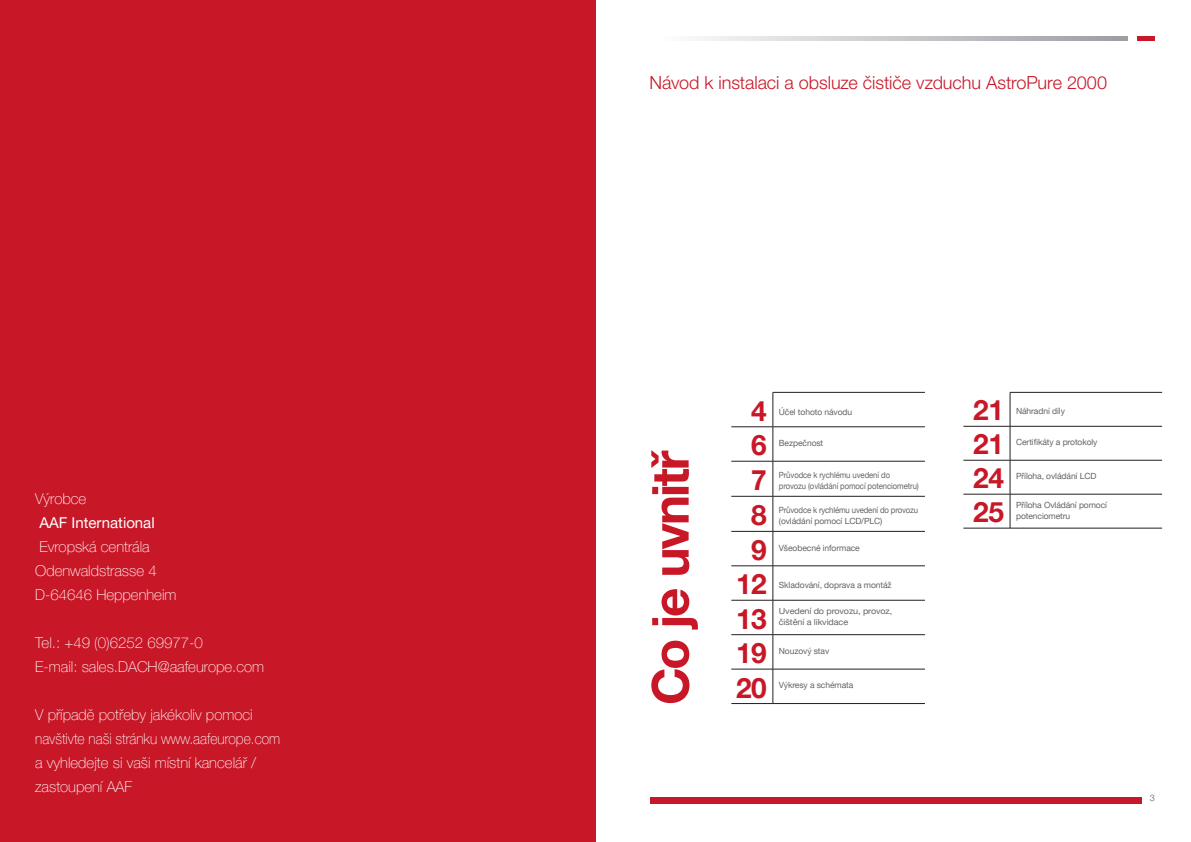
<style>
.page{position:relative;width:1191px;height:842px;background:#fff}
.page>*{position:absolute;margin:0;border:0;box-sizing:border-box;transform-origin:0 0}
.Headlines{font:700 51px "Helvetica Neue LT Pro";letter-spacing:-.045em;color:#c81727}
.message_from_paul_2{font:700 28px "Helvetica Neue LT Pro";letter-spacing:-.01em;color:#c81727}
.Headlines-2{font:300 18px "Helvetica Neue LT Pro";letter-spacing:-.005em;color:#c81727}
.t1{font:100 15px/24px "Helvetica Neue LT Pro";color:#fff}
.t2{font:100 15px "Helvetica Neue LT Pro";color:#fff;scale:.92 1}
.t3{font:15px "Helvetica Neue LT Pro";color:#fff}
.t4{font:300 9px "Helvetica Neue LT Pro";color:#57585a}
.prod_matrix_text_bol{font:8.5px/11px "Helvetica Neue LT Pro";letter-spacing:-.01em;color:#636366}
.prod_matrix_text_bol-2{font:8.5px/11px "Helvetica Neue LT Pro";letter-spacing:-.01em;color:#636366;scale:.91 1}
.prod_matrix_text_bol-3{font:8.5px/11px "Helvetica Neue LT Pro";letter-spacing:-.01em;color:#636366;scale:1.06 1}
.prod_matrix_text_bol-4{font:8.5px "Helvetica Neue LT Pro";letter-spacing:-.01em;color:#636366;scale:.92 1}
</style>
<div class="page">
<div style="left:649px;top:797px;width:492px;height:7px;background:#c81727"></div>
<div style="left:0;top:0;width:595px;height:842px;background:#c81727"></div>
<div style="left:1136px;top:36px;width:18px;height:5px;background:#c81727"></div>
<svg style="left:700px;top:36px;width:427px;height:5px;background:#c7c8ca"></svg>
<hr style="left:772px;top:392px;width:153px;height:1px;background:#231f20">
<hr style="left:772px;top:392px;width:1px;height:35px;background:#231f20">
<hr style="left:773px;top:427px;width:152px;height:1px;background:#231f20">
<hr style="left:772px;top:427px;width:1px;height:34px;background:#231f20">
<hr style="left:773px;top:461px;width:152px;height:1px;background:#231f20">
<hr style="left:772px;top:461px;width:1px;height:35px;background:#231f20">
<hr style="left:773px;top:496px;width:152px;height:1px;background:#231f20">
<hr style="left:772px;top:496px;width:1px;height:35px;background:#231f20">
<hr style="left:773px;top:531px;width:152px;height:1px;background:#231f20">
<hr style="left:772px;top:531px;width:1px;height:35px;background:#231f20">
<hr style="left:773px;top:566px;width:152px;height:1px;background:#231f20">
<hr style="left:772px;top:566px;width:1px;height:34px;background:#231f20">
<hr style="left:773px;top:600px;width:152px;height:1px;background:#231f20">
<hr style="left:772px;top:600px;width:1px;height:34px;background:#231f20">
<hr style="left:773px;top:634px;width:152px;height:1px;background:#231f20">
<hr style="left:772px;top:635px;width:1px;height:34px;background:#231f20">
<hr style="left:773px;top:669px;width:152px;height:1px;background:#231f20">
<hr style="left:772px;top:669px;width:1px;height:34px;background:#231f20">
<hr style="left:773px;top:703px;width:152px;height:1px;background:#231f20">
<hr style="left:731px;top:427px;width:42px;height:1px;background:#231f20">
<hr style="left:731px;top:461px;width:42px;height:1px;background:#231f20">
<hr style="left:731px;top:496px;width:42px;height:1px;background:#231f20">
<hr style="left:731px;top:531px;width:42px;height:1px;background:#231f20">
<hr style="left:731px;top:566px;width:42px;height:1px;background:#231f20">
<hr style="left:731px;top:600px;width:42px;height:1px;background:#231f20">
<hr style="left:731px;top:634px;width:42px;height:1px;background:#231f20">
<hr style="left:731px;top:669px;width:42px;height:1px;background:#231f20">
<hr style="left:731px;top:703px;width:42px;height:1px;background:#231f20">
<hr style="left:1010px;top:392px;width:152px;height:1px;background:#231f20">
<hr style="left:1010px;top:392px;width:1px;height:34px;background:#231f20">
<hr style="left:1010px;top:426px;width:152px;height:1px;background:#231f20">
<hr style="left:1010px;top:426px;width:1px;height:34px;background:#231f20">
<hr style="left:1010px;top:460px;width:152px;height:1px;background:#231f20">
<hr style="left:1010px;top:460px;width:1px;height:34px;background:#231f20">
<hr style="left:1010px;top:494px;width:152px;height:1px;background:#231f20">
<hr style="left:1010px;top:494px;width:1px;height:34px;background:#231f20">
<hr style="left:1010px;top:528px;width:152px;height:1px;background:#231f20">
<hr style="left:963px;top:426px;width:47px;height:1px;background:#231f20">
<hr style="left:963px;top:460px;width:47px;height:1px;background:#231f20">
<hr style="left:963px;top:494px;width:47px;height:1px;background:#231f20">
<hr style="left:963px;top:528px;width:47px;height:1px;background:#231f20">
<p class="t1" style="left:35px;top:487px;width:53px">Výrobce</p>
<p class="t3" style="left:39px;top:513px;width:117px">AAF International</p>
<p class="t1" style="left:39px;top:535px;width:112px">Evropská centrála</p>
<p class="t1" style="left:35px;top:559px;width:123px">Odenwaldstrasse 4</p>
<p class="t1" style="left:35px;top:583px;width:143px">D-64646 Heppenheim</p>
<p class="t1" style="left:35px;top:631px;width:169px">Tel.: +49 (0)6252 69977-0</p>
<p class="t1" style="left:35px;top:655px;width:230px">E-mail: sales.DACH@aafeurope.com</p>
<p class="t1" style="left:35px;top:703px;width:219px">V případě potřeby jakékoliv pomoci</p>
<p class="t2" style="left:35px;top:730px;width:268px">navštivte naši stránku www.aafeurope.com</p>
<p class="t1" style="left:35px;top:751px;width:222px">a vyhledejte si vaši místní kancelář / zastoupení AAF</p>
<p class="Headlines-2" style="left:649px;top:71px;width:459px">Návod k instalaci a obsluze čističe vzduchu AstroPure 2000</p>
<p class="Headlines" style="left:639px;top:705px;width:256px;rotate:-90deg">Co je uvnitř</p>
<p class="message_from_paul_2" style="left:751px;top:393px;width:17px">4</p>
<p class="prod_matrix_text_bol" style="left:779px;top:406px;width:75px">Účel tohoto návodu</p>
<p class="message_from_paul_2" style="left:751px;top:428px;width:17px">6</p>
<p class="prod_matrix_text_bol" style="left:779px;top:437px;width:46px">Bezpečnost</p>
<p class="message_from_paul_2" style="left:751px;top:463px;width:17px">7</p>
<p class="prod_matrix_text_bol-2" style="left:779px;top:470px;width:155px">Průvodce k rychlému uvedení do provozu (ovládání pomocí potenciometru)</p>
<p class="message_from_paul_2" style="left:751px;top:498px;width:17px">8</p>
<p class="prod_matrix_text_bol-4" style="left:779px;top:505px;width:153px">Průvodce k rychlému uvedení do provozu</p>
<p class="prod_matrix_text_bol" style="left:779px;top:516px;width:105px">(ovládání pomocí LCD/PLC)</p>
<p class="message_from_paul_2" style="left:751px;top:532px;width:17px">9</p>
<p class="prod_matrix_text_bol" style="left:779px;top:542px;width:82px">Všeobecné informace</p>
<p class="message_from_paul_2" style="left:736px;top:567px;width:32px">12</p>
<p class="prod_matrix_text_bol" style="left:779px;top:579px;width:114px">Skladování, doprava a montáž</p>
<p class="message_from_paul_2" style="left:736px;top:601px;width:32px">13</p>
<p class="prod_matrix_text_bol-3" style="left:779px;top:605px;width:109px">Uvedení do provozu, provoz, čištění a likvidace</p>
<p class="message_from_paul_2" style="left:736px;top:636px;width:32px">19</p>
<p class="prod_matrix_text_bol" style="left:779px;top:645px;width:52px">Nouzový stav</p>
<p class="message_from_paul_2" style="left:736px;top:670px;width:32px">20</p>
<p class="prod_matrix_text_bol" style="left:779px;top:680px;width:76px">Výkresy a schémata</p>
<p class="message_from_paul_2" style="left:973px;top:393px;width:32px">21</p>
<p class="prod_matrix_text_bol" style="left:1016px;top:406px;width:50px">Náhradní díly</p>
<p class="message_from_paul_2" style="left:973px;top:427px;width:32px">21</p>
<p class="prod_matrix_text_bol" style="left:1016px;top:437px;width:83px">Certifikáty a protokoly</p>
<p class="message_from_paul_2" style="left:973px;top:461px;width:32px">24</p>
<p class="prod_matrix_text_bol" style="left:1016px;top:470px;width:82px">Příloha, ovládání LCD</p>
<p class="message_from_paul_2" style="left:973px;top:495px;width:32px">25</p>
<p class="prod_matrix_text_bol" style="left:1016px;top:499px;width:93px">Příloha Ovládání pomocí potenciometru</p>
<p class="t4" style="left:1150px;top:792px;width:7px">3</p>
</div>
